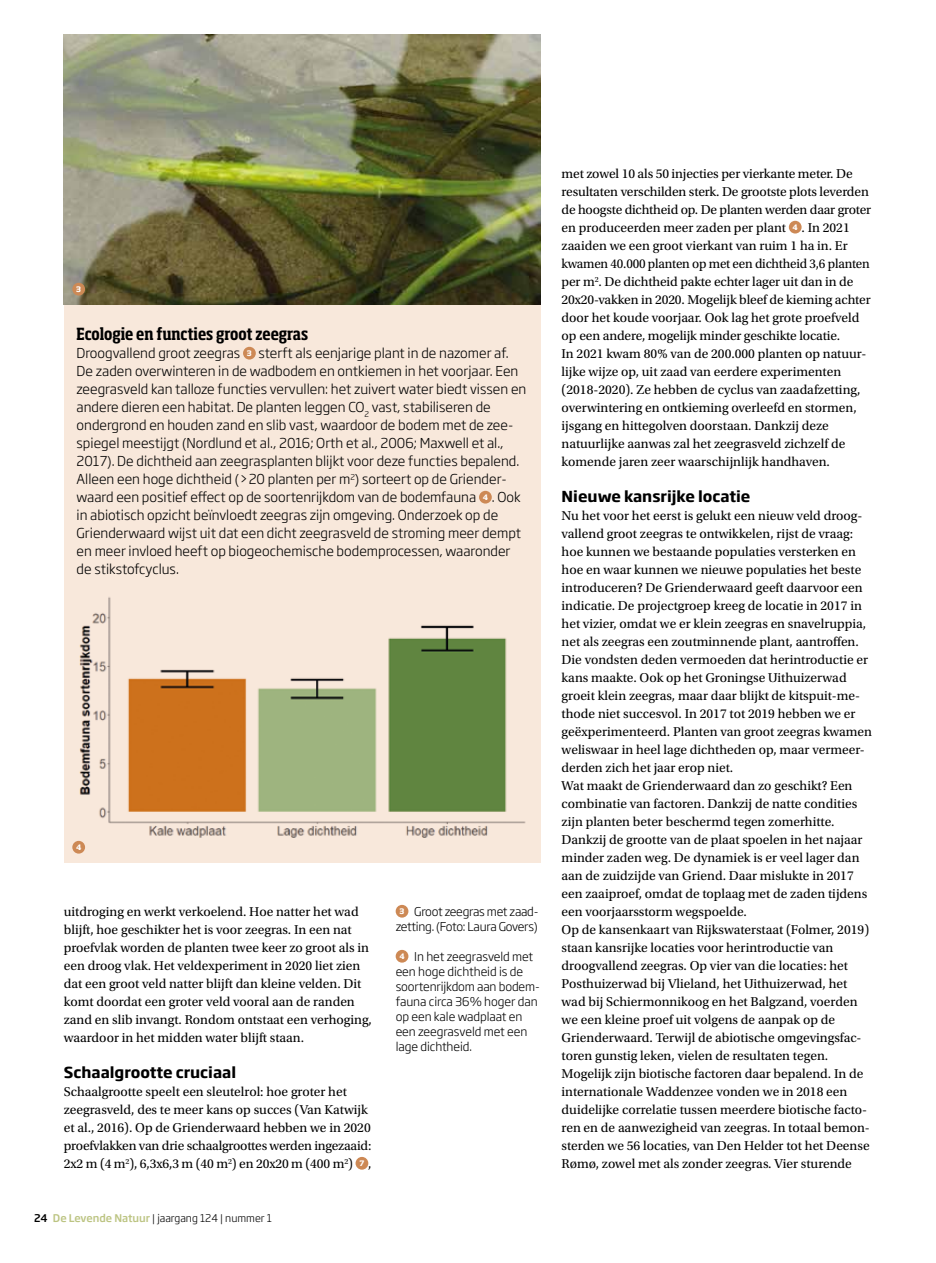
<style>
.page{position:relative;width:936px;height:1263px;background:#fff}
.page>*{position:absolute;margin:0;border:0;box-sizing:border-box;transform-origin:0 0}
.t1{font:700 condensed 16.5px "Soho Std";color:#000}
.t2{font:700 15px "Soho Gothic Std";color:#000}
.t3{font:13.5px/18px "Utopia Std";color:#000}
.t4{font:300 13.5px/18px "Soho Gothic Std";color:#000}
.t5{font:300 12px/15px "Soho Gothic Std";letter-spacing:-.005em;color:#000;text-align:center}
.t6{font:300 10.5px "Soho Gothic Std";color:#000}
.t7{font:700 7.5px "Soho Std";color:#fff}
.s1{font-weight:500}
.s2{font-weight:500;color:#bcc482}
</style>
<div class="page">
<div style="left:64px;top:304px;width:476px;height:558px;background:#f8e8db"></div>
<img style="left:64px;top:34px;width:476px;height:270px">
<img style="left:78px;top:597px;width:448px;height:254px">
<div style="left:395px;top:905px;width:13px;height:13px;background:#cd8955;border-radius:50%"></div>
<div style="left:395px;top:950px;width:13px;height:13px;background:#cd8955;border-radius:50%"></div>
<div style="left:355px;top:1157px;width:13px;height:13px;background:#cd8955;border-radius:50%"></div>
<div style="left:788px;top:221px;width:13px;height:13px;background:#cd8955;border-radius:50%"></div>
<div style="left:243px;top:347px;width:13px;height:13px;background:#cd8955;border-radius:50%"></div>
<div style="left:479px;top:491px;width:13px;height:13px;background:#cd8955;border-radius:50%"></div>
<div style="left:72px;top:283px;width:13px;height:13px;background:#cd8955;border-radius:50%"></div>
<div style="left:72px;top:841px;width:13px;height:13px;background:#cd8955;border-radius:50%"></div>
<p class="t7" style="left:76px;top:284px;width:6px">3</p>
<p class="t1" style="left:77px;top:323px;width:233px">Ecologie en functies groot zeegras</p>
<p class="t4" style="left:77px;top:344px;width:451px">Droogvallend groot zeegras <sup>3</sup> sterft als eenjarige plant in de nazomer af.<br>De zaden overwinteren in de wadbodem en ontkiemen in het voorjaar. Een zeegrasveld kan talloze functies vervullen: het zuivert water biedt vissen en andere dieren een habitat. De planten leggen CO<sub>2</sub> vast, stabiliseren de ondergrond en houden zand en slib vast, waardoor de bodem met de zee&shy;spiegel meestijgt (Nordlund et al., 2016; Orth et al., 2006; Maxwell et al., 2017). De dichtheid aan zeegrasplanten blijkt voor deze functies bepalend.<br>Alleen een hoge dichtheid (&gt;20 planten per m<sup>2</sup>) sorteert op de Griender&shy;waard een positief effect op de soortenrijkdom van de bodemfauna <sup>4</sup> . Ook in abiotisch opzicht beïnvloedt zeegras zijn omgeving. Onderzoek op de Grienderwaard wijst uit dat een dicht zeegrasveld de stroming meer dempt en meer invloed heeft op biogeochemische bodemprocessen, waaronder de stikstofcyclus.</p>
<p class="t7" style="left:76px;top:842px;width:7px">4</p>
<p class="t3" style="left:64px;top:903px;width:309px">uitdroging en werkt verkoelend. Hoe natter het wad blijft, hoe geschikter het is voor zeegras. In een nat proefvlak worden de planten twee keer zo groot als in een droog vlak. Het veldexperiment in 2020 liet zien dat een groot veld natter blijft dan kleine velden. Dit komt doordat een groter veld vooral aan de randen zand en slib invangt. Rondom ontstaat een verhoging, waardoor in het midden water blijft staan.</p>
<p class="t2" style="left:64px;top:1063px;width:174px">Schaalgrootte cruciaal</p>
<p class="t3" style="left:64px;top:1083px;width:309px">Schaalgrootte speelt een sleutelrol: hoe groter het zeegrasveld, des te meer kans op succes (Van Katwijk et al., 2016). Op de Grienderwaard hebben we in 2020 proefvlakken van drie schaalgroottes werden ingezaaid:<br>2x2 m (4 m<sup>2</sup>), 6,3x6,3 m (40 m<sup>2</sup>) en 20x20 m (400 m<sup>2</sup>) <sup>7</sup> ,</p>
<p class="t6" style="left:34px;top:1212px;width:239px"><span class="s1">24</span> <span class="s2">De Levende Natuur</span> | jaargang 124 | nummer 1</p>
<p class="t5" style="left:395px;top:904px;width:144px"><sup>3</sup> Groot zeegras met zaad&shy;zetting. (Foto: Laura Govers)</p>
<p class="t5" style="left:395px;top:949px;width:146px;text-align:left;text-indent:4px"><sup>4</sup> In het zeegrasveld met een hoge dichtheid is de soortenrijkdom aan bodem&shy;fauna circa 36% hoger dan op een kale wadplaat en een zeegrasveld met een lage dichtheid.</p>
<p class="t3" style="left:561px;top:165px;width:311px">met zowel 10 als 50 injecties per vierkante meter. De resultaten verschilden sterk. De grootste plots leverden de hoogste dichtheid op. De planten werden daar groter en produceerden meer zaden per plant <sup>4</sup> . In 2021 zaaiden we een groot vierkant van ruim 1 ha in. Er kwamen 40.000 planten op met een dichtheid 3,6 planten per m<sup>2</sup>. De dichtheid pakte echter lager uit dan in de 20x20-vakken in 2020. Mogelijk bleef de kieming achter door het koude voorjaar. Ook lag het grote proefveld op een andere, mogelijk minder geschikte locatie.<br>In 2021 kwam 80% van de 200.000 planten op natuur&shy;lijke wijze op, uit zaad van eerdere experimenten (2018-2020). Ze hebben de cyclus van zaadafzetting, overwintering en ontkieming overleefd en stormen, ijsgang en hittegolven doorstaan. Dankzij deze natuurlijke aanwas zal het zeegrasveld zichzelf de komende jaren zeer waarschijnlijk handhaven.</p>
<p class="t2" style="left:561px;top:487px;width:190px">Nieuwe kansrijke locatie</p>
<p class="t3" style="left:561px;top:507px;width:312px">Nu het voor het eerst is gelukt een nieuw veld droog&shy;vallend groot zeegras te ontwikkelen, rijst de vraag: hoe kunnen we bestaande populaties versterken en hoe en waar kunnen we nieuwe populaties het beste introduceren? De Grienderwaard geeft daarvoor een indicatie. De projectgroep kreeg de locatie in 2017 in het vizier, omdat we er klein zeegras en snavelruppia, net als zeegras een zoutminnende plant, aantroffen.<br>Die vondsten deden vermoeden dat herintroductie er kans maakte. Ook op het Groningse Uithuizerwad groeit klein zeegras, maar daar blijkt de kitspuit-me&shy;thode niet succesvol. In 2017 tot 2019 hebben we er geëxperimenteerd. Planten van groot zeegras kwamen weliswaar in heel lage dichtheden op, maar vermeer&shy;derden zich het jaar erop niet.<br>Wat maakt de Grienderwaard dan zo geschikt? Een combinatie van factoren. Dankzij de natte condities zijn planten beter beschermd tegen zomerhitte.<br>Dankzij de grootte van de plaat spoelen in het najaar minder zaden weg. De dynamiek is er veel lager dan aan de zuidzijde van Griend. Daar mislukte in 2017 een zaaiproef, omdat de toplaag met de zaden tijdens een voorjaarsstorm wegspoelde.<br>Op de kansenkaart van Rijkswaterstaat (Folmer, 2019) staan kansrijke locaties voor herintroductie van droogvallend zeegras. Op vier van die locaties: het Posthuizerwad bij Vlieland, het Uithuizerwad, het wad bij Schiermonnikoog en het Balgzand, voerden we een kleine proef uit volgens de aanpak op de Grienderwaard. Terwijl de abiotische omgevingsfac&shy;toren gunstig leken, vielen de resultaten tegen.<br>Mogelijk zijn biotische factoren daar bepalend. In de internationale Waddenzee vonden we in 2018 een duidelijke correlatie tussen meerdere biotische facto&shy;ren en de aanwezigheid van zeegras. In totaal bemon&shy;sterden we 56 locaties, van Den Helder tot het Deense Rømø, zowel met als zonder zeegras. Vier sturende</p>
</div>
